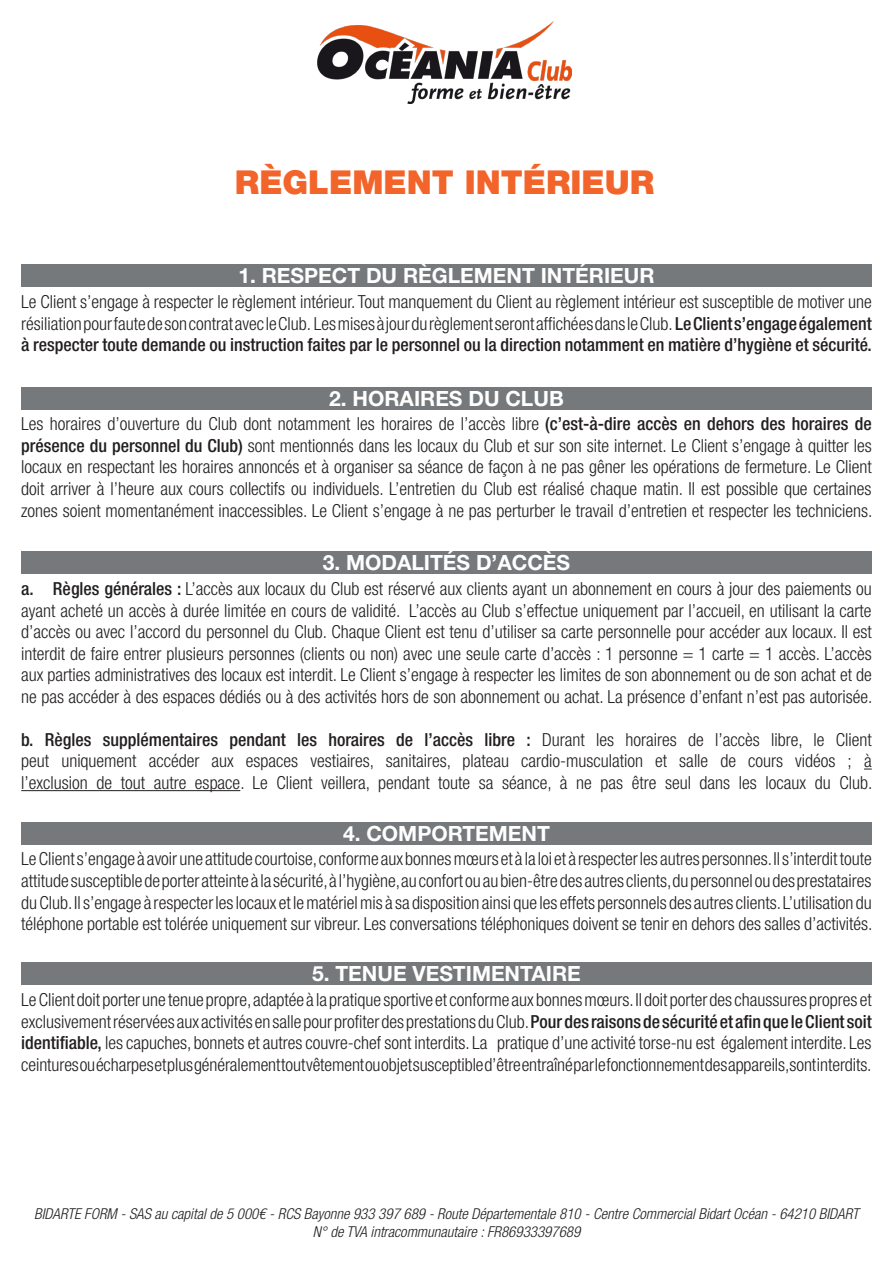
<style>
.page{position:relative;width:893px;height:1263px;background:#fff}
.page>*{position:absolute;margin:0;border:0;box-sizing:border-box;transform-origin:0 0}
.t1{font:900 33px "Helvetica Neue LT Std";color:#f2642a}
.t2{font:700 21px "Helvetica Neue LT Std";color:#fff}
.t3{font:300 condensed 18px/21.6px "Helvetica Neue LT Std";color:#231f20;text-align:justify}
.t4{font:italic 300 condensed 15px "Helvetica Neue LT Std";color:#231f20}
.s1{font-weight:500}
</style>
<div class="page">
<img style="left:317px;top:21px;width:254px;height:82px">
<div style="left:21px;top:264px;width:851px;height:23px;background:#76797b"></div>
<div style="left:21px;top:387px;width:851px;height:22px;background:#76797b"></div>
<div style="left:21px;top:551px;width:851px;height:23px;background:#76797b"></div>
<div style="left:21px;top:822px;width:851px;height:23px;background:#76797b"></div>
<div style="left:21px;top:962px;width:851px;height:23px;background:#76797b"></div>
<hr style="left:21px;top:790px;width:219px;height:1px;background:#231f20">
<p class="t1" style="left:235px;top:162px;width:421px">RÈGLEMENT INTÉRIEUR</p>
<p class="t2" style="left:238px;top:263px;width:418px">1. RESPECT DU RÈGLEMENT INTÉRIEUR</p>
<p class="t3" style="left:21px;top:291px;width:852px">Le Client s’engage à respecter le règlement intérieur. Tout manquement du Client au règlement intérieur est susceptible de motiver une résiliation pour faute de son contrat avec le Club. Les mises à jour du règlement seront affichées dans le Club. <span class="s1">Le Client s’engage également à respecter toute demande ou instruction faites par le personnel ou la direction notamment en matière d’hygiène et sécurité.</span></p>
<p class="t2" style="left:329px;top:385px;width:236px">2. HORAIRES DU CLUB</p>
<p class="t3" style="left:21px;top:413px;width:853px">Les horaires d’ouverture du Club dont notamment les horaires de l’accès libre <span class="s1">(c’est-à-dire accès en dehors des horaires de présence du personnel du Club)</span> sont mentionnés dans les locaux du Club et sur son site internet. Le Client s’engage à quitter les locaux en respectant les horaires annoncés et à organiser sa séance de façon à ne pas gêner les opérations de fermeture. Le Client doit arriver à l’heure aux cours collectifs ou individuels. L’entretien du Club est réalisé chaque matin. Il est possible que certaines zones soient momentanément inaccessibles. Le Client s’engage à ne pas perturber le travail d’entretien et respecter les techniciens.</p>
<p class="t2" style="left:323px;top:550px;width:249px">3. MODALITÉS D’ACCÈS</p>
<p class="t3" style="left:21px;top:578px;width:853px"><span class="s1">a. Règles générales :</span> L’accès aux locaux du Club est réservé aux clients ayant un abonnement en cours à jour des paiements ou ayant acheté un accès à durée limitée en cours de validité. L’accès au Club s’effectue uniquement par l’accueil, en utilisant la carte d’accès ou avec l’accord du personnel du Club. Chaque Client est tenu d’utiliser sa carte personnelle pour accéder aux locaux. Il est interdit de faire entrer plusieurs personnes (clients ou non) avec une seule carte d’accès : 1 personne = 1 carte = 1 accès. L’accès aux parties administratives des locaux est interdit. Le Client s’engage à respecter les limites de son abonnement ou de son achat et de ne pas accéder à des espaces dédiés ou à des activités hors de son abonnement ou achat. La présence d’enfant n’est pas autorisée.</p>
<p class="t3" style="left:21px;top:728px;width:852px"><span class="s1">b. Règles supplémentaires pendant les horaires de l’accès libre :</span> Durant les horaires de l’accès libre, le Client peut uniquement accéder aux espaces vestiaires, sanitaires, plateau cardio-musculation et salle de cours vidéos ; à l’exclusion de tout autre espace. Le Client veillera, pendant toute sa séance, à ne pas être seul dans les locaux du Club.</p>
<p class="t2" style="left:343px;top:820px;width:208px">4. COMPORTEMENT</p>
<p class="t3" style="left:21px;top:848px;width:853px">Le Client s’engage à avoir une attitude courtoise, conforme aux bonnes mœurs et à la loi et à respecter les autres personnes. Il s’interdit toute attitude susceptible de porter atteinte à la sécurité, à l’hygiène, au confort ou au bien-être des autres clients, du personnel ou des prestataires du Club. Il s’engage à respecter les locaux et le matériel mis à sa disposition ainsi que les effets personnels des autres clients. L’utilisation du téléphone portable est tolérée uniquement sur vibreur. Les conversations téléphoniques doivent se tenir en dehors des salles d’activités.</p>
<p class="t2" style="left:312px;top:961px;width:270px">5. TENUE VESTIMENTAIRE</p>
<p class="t3" style="left:21px;top:989px;width:852px">Le Client doit porter une tenue propre, adaptée à la pratique sportive et conforme aux bonnes mœurs. Il doit porter des chaussures propres et exclusivement réservées aux activités en salle pour profiter des prestations du Club. <span class="s1">Pour des raisons de sécurité et afin que le Client soit identifiable,</span> les capuches, bonnets et autres couvre-chef sont interdits. La pratique d’une activité torse-nu est également interdite. Les ceintures ou écharpes et plus généralement tout vêtement ou objet susceptible d’être entraîné par le fonctionnement des appareils, sont interdits.</p>
<p class="t4" style="left:34px;top:1205px;width:826px">BIDARTE FORM - SAS au capital de 5 000€ - RCS Bayonne 933 397 689 - Route Départementale 810 - Centre Commercial Bidart Océan - 64210 BIDART</p>
<p class="t4" style="left:313px;top:1223px;width:269px">N° de TVA intracommunautaire : FR86933397689</p>
</div>
